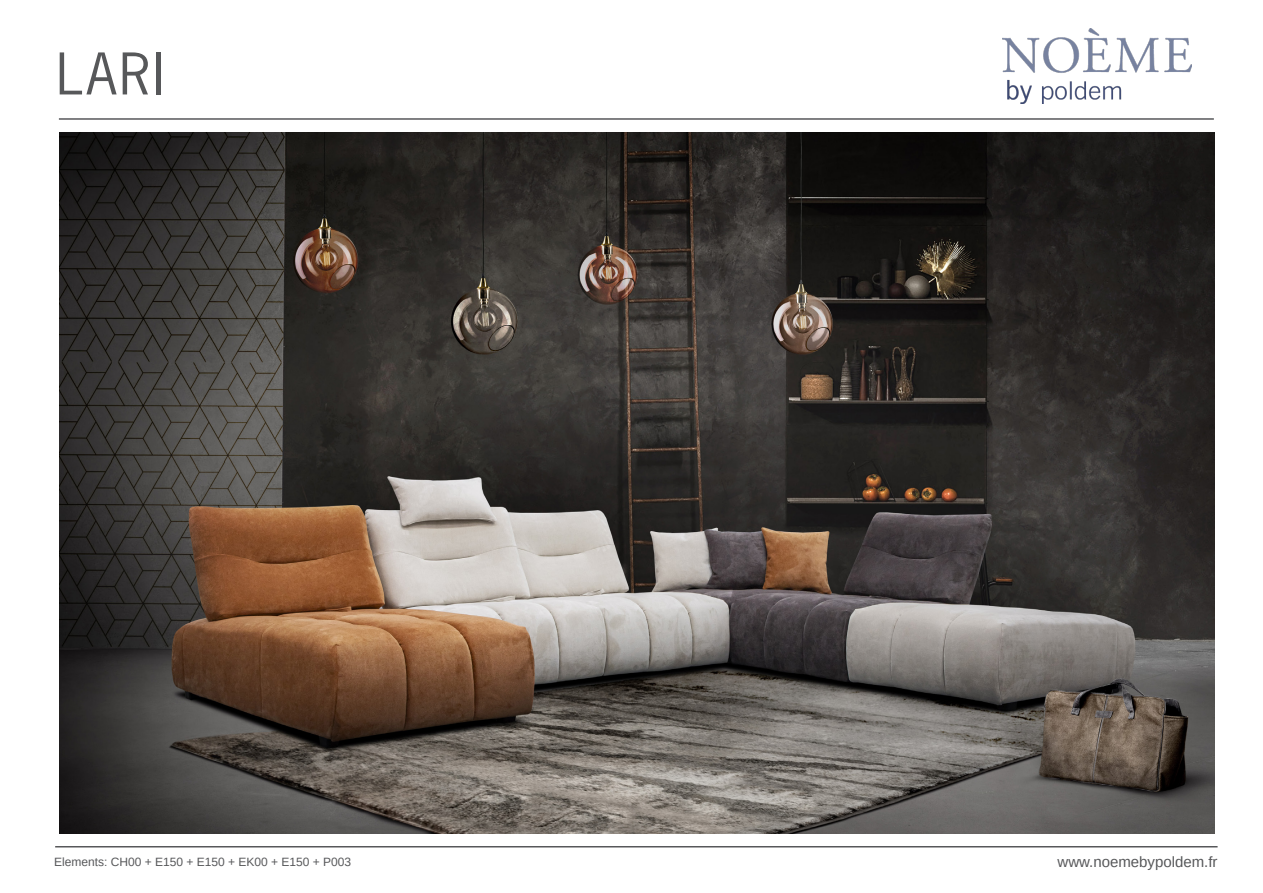
<style>
.page{position:relative;width:1263px;height:893px;background:#fff}
.page>*{position:absolute;margin:0;border:0;box-sizing:border-box;transform-origin:0 0}
.t1{font:54px "News Gothic Std";color:#57585a}
.t2{font:15px "Arimo";color:#57585a}
.t3{font:12px "Arimo";color:#57585a}
</style>
<div class="page">
<hr style="left:59px;top:118px;width:1155px;height:2px;background:#57585a">
<img style="left:1002px;top:29px;width:190px;height:75px">
<hr style="left:55px;top:846px;width:1162px;height:1px;background:#57585a">
<img style="left:59px;top:132px;width:1155px;height:702px">
<h1 class="t1" style="left:56px;top:39px;width:109px">LARI</h1>
<p class="t3" style="left:54px;top:854px;width:299px">Elements: CH00 + E150 + E150 + EK00 + E150 + P003</p>
<p class="t2" style="left:1057px;top:852px;width:162px">www.noemebypoldem.fr</p>
</div>
